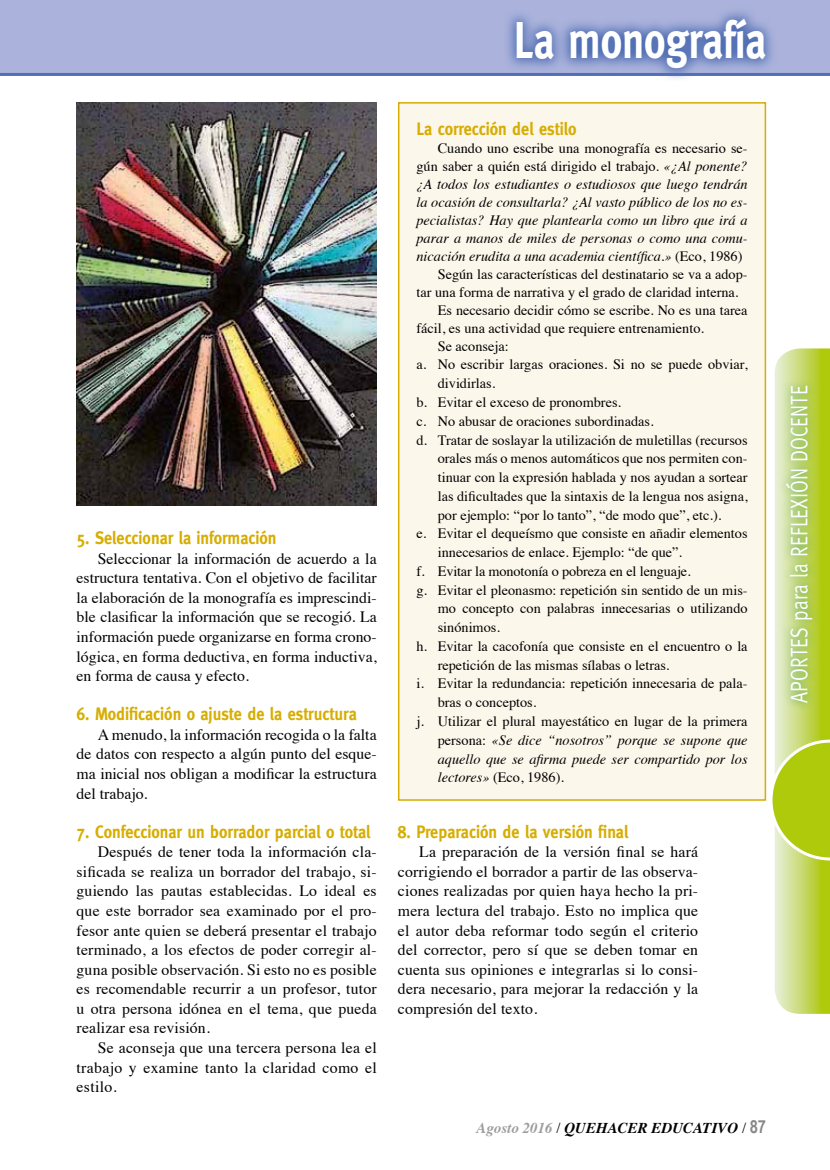
<style>
.page{position:relative;width:830px;height:1170px;background:#fff}
.page>*{position:absolute;margin:0;border:0;box-sizing:border-box;transform-origin:0 0}
.t1{font:700 51.75px "Meta";color:#fff;scale:.8 1}
.t2{font:24px "Meta";color:#fff;scale:.8 1}
.t3{font:700 18px "Meta";color:#d6ad00;scale:.9 1}
.t4{font:15.75px/19.5px "Times";letter-spacing:.01em;color:#000;text-align:justify}
.t5{font:italic 700 15px "Times";color:#000}
.t6{font:14.25px "Times";color:#000}
.t7{font:italic 14.25px "Times";color:#000}
.s1{font-style:italic}
.s2{font-style:normal}
.s3{color:#9d9d9c}
.s4{font-weight:400;font-style:normal}
.s5{font-family:"Arial Narrow";font-style:normal;font-size:18px;color:#878787}
</style>
<div class="page">
<svg style="left:772px;top:348px;width:57px;height:665px;background:#c6d960"></svg>
<div style="left:777px;top:378px;width:43px;height:333px;background:#007b3d;opacity:.6"></div>
<div style="left:0;top:0;width:829px;height:76px;background:#abb3dc"></div>
<svg style="left:503px;top:6px;width:274px;height:73px;background:#8798cc"></svg>
<div style="left:398px;top:103px;width:367px;height:697px;background:#fcf7eb"></div>
<div style="left:398px;top:102px;width:367px;height:698px;border:2px solid #d6ad00"></div>
<img style="left:77px;top:102px;width:299px;height:403px">
<p class="t3" style="left:77px;top:527px;width:223px">5. Seleccionar la información</p>
<p class="t4" style="left:77px;top:547px;width:301px;text-indent:21px">Seleccionar la información de acuerdo a la estructura tentativa. Con el objetivo de facilitar la elaboración de la monografía es imprescindi&shy;ble clasificar la información que se recogió. La información puede organizarse en forma crono&shy;lógica, en forma deductiva, en forma inductiva, en forma de causa y efecto.</p>
<p class="t3" style="left:77px;top:703px;width:313px">6. Modificación o ajuste de la estructura</p>
<p class="t4" style="left:77px;top:723px;width:301px;text-indent:21px">A menudo, la información recogida o la falta de datos con respecto a algún punto del esque&shy;ma inicial nos obligan a modificar la estructura del trabajo.</p>
<p class="t3" style="left:77px;top:821px;width:328px">7. Confeccionar un borrador parcial o total</p>
<p class="t4" style="left:77px;top:840px;width:301px;text-indent:21px">Después de tener toda la información cla&shy;sificada se realiza un borrador del trabajo, si&shy;guiendo las pautas establecidas. Lo ideal es que este borrador sea examinado por el pro&shy;fesor ante quien se deberá presentar el trabajo terminado, a los efectos de poder corregir al&shy;guna posible observación. Si esto no es posible es recomendable recurrir a un profesor, tutor u otra persona idónea en el tema, que pueda realizar esa revisión.</p>
<p class="t4" style="left:77px;top:1036px;width:301px;text-indent:21px">Se aconseja que una tercera persona lea el trabajo y examine tanto la claridad como el estilo.</p>
<h1 class="t1" style="left:513px;top:10px;width:317px">La monografía</h1>
<p class="t3" style="left:416px;top:118px;width:179px">La corrección del estilo</p>
<p class="t6" style="left:437px;top:134px;width:311px">Cuando uno escribe una monografía es necesario se-</p>
<p class="t6" style="left:416px;top:152px;width:332px">gún saber a quién está dirigido el trabajo. <span class="s1">«¿Al ponente?</span></p>
<p class="t7" style="left:416px;top:171px;width:332px">¿A todos los estudiantes o estudiosos que luego tendrán</p>
<p class="t7" style="left:416px;top:189px;width:332px">la ocasión de consultarla? ¿Al vasto público de los no es-</p>
<p class="t7" style="left:416px;top:207px;width:332px">pecialistas? Hay que plantearla como un libro que irá a</p>
<p class="t7" style="left:416px;top:225px;width:332px">parar a manos de miles de personas o como una comu-</p>
<p class="t7" style="left:416px;top:243px;width:327px">nicación erudita a una academia científica.» <span class="s2">(Eco, 1986)</span></p>
<p class="t6" style="left:437px;top:260px;width:311px">Según las características del destinatario se va a adop-</p>
<p class="t6" style="left:416px;top:278px;width:323px">tar una forma de narrativa y el grado de claridad interna.</p>
<p class="t6" style="left:437px;top:296px;width:311px">Es necesario decidir cómo se escribe. No es una tarea</p>
<p class="t6" style="left:416px;top:314px;width:289px">fácil, es una actividad que requiere entrenamiento.</p>
<p class="t6" style="left:437px;top:332px;width:72px">Se aconseja:</p>
<p class="t6" style="left:416px;top:351px;width:332px">a. No escribir largas oraciones. Si no se puede obviar,</p>
<p class="t6" style="left:437px;top:370px;width:59px">dividirlas.</p>
<p class="t6" style="left:416px;top:389px;width:206px">b. Evitar el exceso de pronombres.</p>
<p class="t6" style="left:416px;top:407px;width:238px">c. No abusar de oraciones subordinadas.</p>
<p class="t6" style="left:416px;top:426px;width:332px">d. Tratar de soslayar la utilización de muletillas (recursos</p>
<p class="t6" style="left:437px;top:445px;width:311px">orales más o menos automáticos que nos permiten con-</p>
<p class="t6" style="left:437px;top:464px;width:311px">tinuar con la expresión hablada y nos ayudan a sortear</p>
<p class="t6" style="left:437px;top:482px;width:311px">las dificultades que la sintaxis de la lengua nos asigna,</p>
<p class="t6" style="left:437px;top:501px;width:285px">por ejemplo: “por lo tanto”, “de modo que”, etc.).</p>
<p class="t6" style="left:416px;top:520px;width:332px">e. Evitar el dequeísmo que consiste en añadir elementos</p>
<p class="t6" style="left:437px;top:539px;width:246px">innecesarios de enlace. Ejemplo: “de que”.</p>
<p class="t6" style="left:416px;top:557px;width:275px">f. Evitar la monotonía o pobreza en el lenguaje.</p>
<p class="t6" style="left:416px;top:576px;width:332px">g. Evitar el pleonasmo: repetición sin sentido de un mis-</p>
<p class="t6" style="left:437px;top:595px;width:311px">mo concepto con palabras innecesarias o utilizando</p>
<p class="t6" style="left:437px;top:614px;width:64px">sinónimos.</p>
<p class="t6" style="left:416px;top:632px;width:332px">h. Evitar la cacofonía que consiste en el encuentro o la</p>
<p class="t6" style="left:437px;top:651px;width:233px">repetición de las mismas sílabas o letras.</p>
<p class="t6" style="left:416px;top:670px;width:332px">i. Evitar la redundancia: repetición innecesaria de pala-</p>
<p class="t6" style="left:437px;top:689px;width:100px">bras o conceptos.</p>
<p class="t6" style="left:416px;top:707px;width:332px">j. Utilizar el plural mayestático en lugar de la primera</p>
<p class="t7" style="left:437px;top:727px;width:311px"><span class="s2">persona:</span> «Se dice “nosotros” porque se supone que</p>
<p class="t7" style="left:437px;top:746px;width:311px">aquello que se afirma puede ser compartido por los</p>
<p class="t6" style="left:437px;top:764px;width:128px"><span class="s1">lectores»</span> (Eco, 1986).</p>
<p class="t3" style="left:398px;top:821px;width:257px">8. Preparación de la versión final</p>
<p class="t4" style="left:398px;top:840px;width:301px;text-indent:21px">La preparación de la versión final se hará corrigiendo el borrador a partir de las observa&shy;ciones realizadas por quien haya hecho la pri&shy;mera lectura del trabajo. Esto no implica que el autor deba reformar todo según el criterio del corrector, pero sí que se deben tomar en cuenta sus opiniones e integrarlas si lo consi&shy;dera necesario, para mejorar la redacción y la compresión del texto.</p>
<h2 class="t2" style="left:785px;top:702px;width:396px;rotate:-90deg">Aportes para la Reflexi ón Docente</h2>
<p class="t5" style="left:476px;top:1113px;width:291px"><span class="s3">Agosto 2016</span> <span class="s4">/</span> QUEHACER EDUCATIVO <span class="s4">/</span> <span class="s5">87</span></p>
</div>
